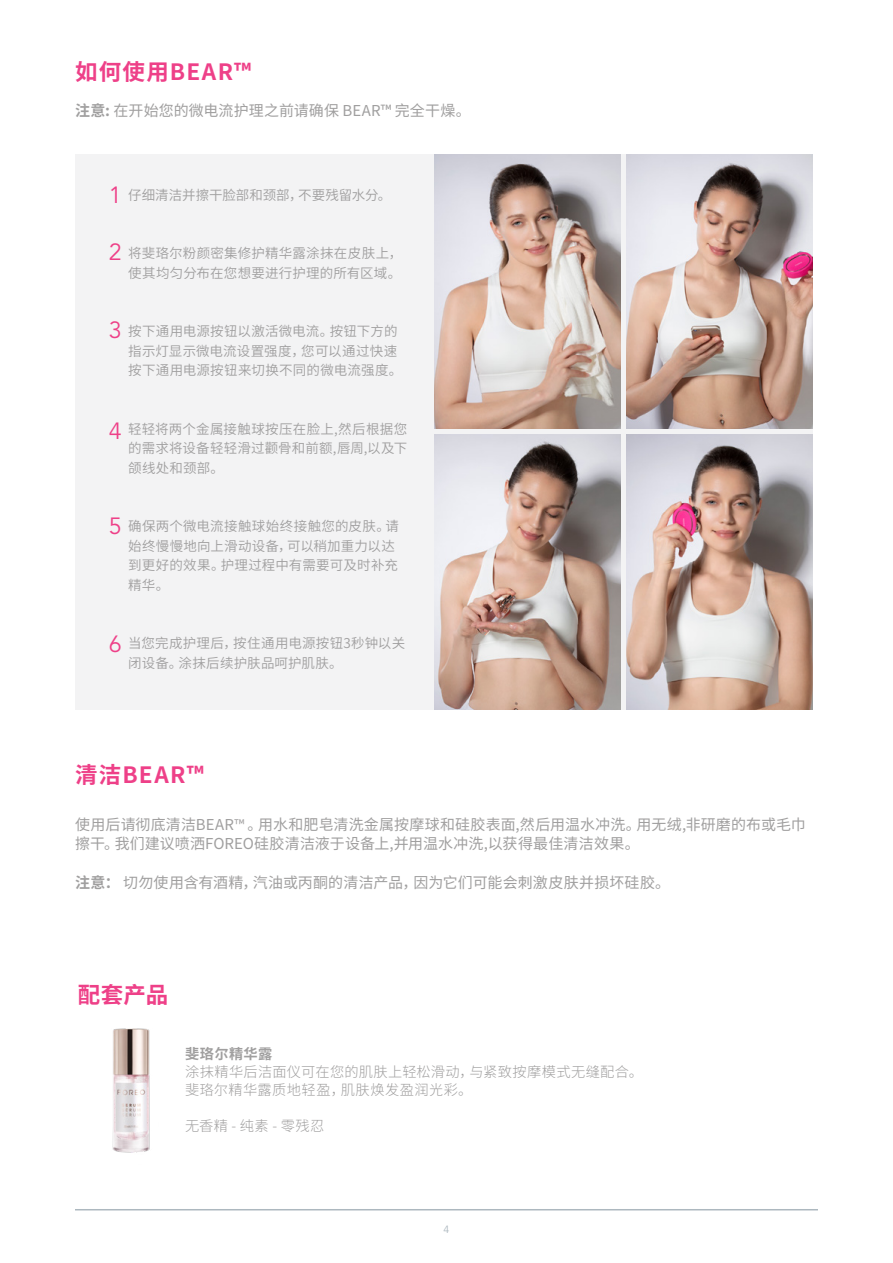
<style>
.page{position:relative;width:893px;height:1263px;background:#fff}
.page>*{position:absolute;margin:0;border:0;box-sizing:border-box;transform-origin:0 0}
.t1{font:23.4px "Avenir LT Std";color:#ee4088}
.t2{font:700 22.5px "Source Han Sans CN";letter-spacing:.05em;color:#ee4088}
.t3{font:15px/19.5px "Source Han Sans CN";letter-spacing:.005em;color:#a09f9f}
.t4{font:300 14.25px/18px "Source Han Sans CN";letter-spacing:.025em;color:#a09f9f}
.t5{font:700 14.25px "Source Han Sans CN";letter-spacing:.025em;color:#a09f9f}
.t6{font:13.5px/19.5px "Source Han Sans CN";letter-spacing:.015em;color:#a09f9f}
.t7{font:10.5px "Avenir LT Std";color:#adb8bf}
.s1{font-weight:700}
.s2{font-size:14.25px}
</style>
<div class="page">
<hr style="left:75px;top:1209px;width:743px;height:1px;background:#adb8bf">
<div style="left:75px;top:154px;width:737px;height:555px;background:#f3f3f4"></div>
<img style="left:435px;top:154px;width:186px;height:275px">
<img style="left:435px;top:434px;width:186px;height:275px">
<img style="left:627px;top:154px;width:185px;height:275px">
<img style="left:627px;top:434px;width:185px;height:275px">
<img style="left:112px;top:1028px;width:38px;height:125px">
<h2 class="t2" style="left:75px;top:59px;width:178px">如何使用BEAR™</h2>
<p class="t3" style="left:75px;top:101px;width:397px"><span class="s1">注意:</span> 在开始您的微电流护理之前请确保 BEAR™ 完全干燥。</p>
<h1 class="t1" style="left:109px;top:181px;width:14px">1</h1>
<p class="t6" style="left:128px;top:186px;width:264px">仔细清洁并擦干脸部和颈部，不要残留水分。</p>
<h1 class="t1" style="left:109px;top:239px;width:14px">2</h1>
<p class="t6" style="left:128px;top:244px;width:276px">将斐珞尔粉颜密集修护精华露涂抹在皮肤上，使其均匀分布在您想要进行护理的所有区域。</p>
<h1 class="t1" style="left:109px;top:317px;width:14px">3</h1>
<p class="t6" style="left:128px;top:322px;width:276px">按下通用电源按钮以激活微电流。按钮下方的指示灯显示微电流设置强度，您可以通过快速按下通用电源按钮来切换不同的微电流强度。</p>
<p class="t6" style="left:128px;top:419px;width:281px;text-align:justify">轻轻将两个金属接触球按压在脸上,然后根据您的需求将设备轻轻滑过颧骨和前额,唇周,以及下颌线处和颈部。</p>
<h1 class="t1" style="left:109px;top:418px;width:14px">4</h1>
<h1 class="t1" style="left:109px;top:512px;width:14px">5</h1>
<p class="t6" style="left:128px;top:517px;width:272px">确保两个微电流接触球始终接触您的皮肤。请始终慢慢地向上滑动设备，可以稍加重力以达到更好的效果。护理过程中有需要可及时补充精华。</p>
<h1 class="t1" style="left:109px;top:630px;width:14px">6</h1>
<p class="t6" style="left:128px;top:634px;width:279px">当您完成护理后，按住通用电源按钮3秒钟以关闭设备。涂抹后续护肤品呵护肌肤。</p>
<h2 class="t2" style="left:75px;top:762px;width:130px">清洁BEAR™</h2>
<p class="t3" style="left:75px;top:815px;width:732px">使用后请彻底清洁BEAR<span class="s2">™</span> 。用水和肥皂清洗金属按摩球和硅胶表面,然后用温水冲洗。用无绒,非研磨的布或毛巾擦干。我们建议喷洒FOREO硅胶清洁液于设备上,并用温水冲洗,以获得最佳清洁效果。</p>
<p class="t3" style="left:75px;top:873px;width:597px"><span class="s1">注意：</span> 切勿使用含有酒精，汽油或丙酮的清洁产品，因为它们可能会刺激皮肤并损坏硅胶。</p>
<h2 class="t2" style="left:78px;top:982px;width:92px">配套产品</h2>
<p class="t5" style="left:185px;top:1046px;width:89px">斐珞尔精华露</p>
<p class="t4" style="left:185px;top:1063px;width:459px">涂抹精华后洁面仪可在您的肌肤上轻松滑动，与紧致按摩模式无缝配合。斐珞尔精华露质地轻盈，肌肤焕发盈润光彩。</p>
<p class="t4" style="left:185px;top:1117px;width:141px">无香精 - 纯素 - 零残忍</p>
<p class="t7" style="left:444px;top:1223px;width:7px">4</p>
</div>
